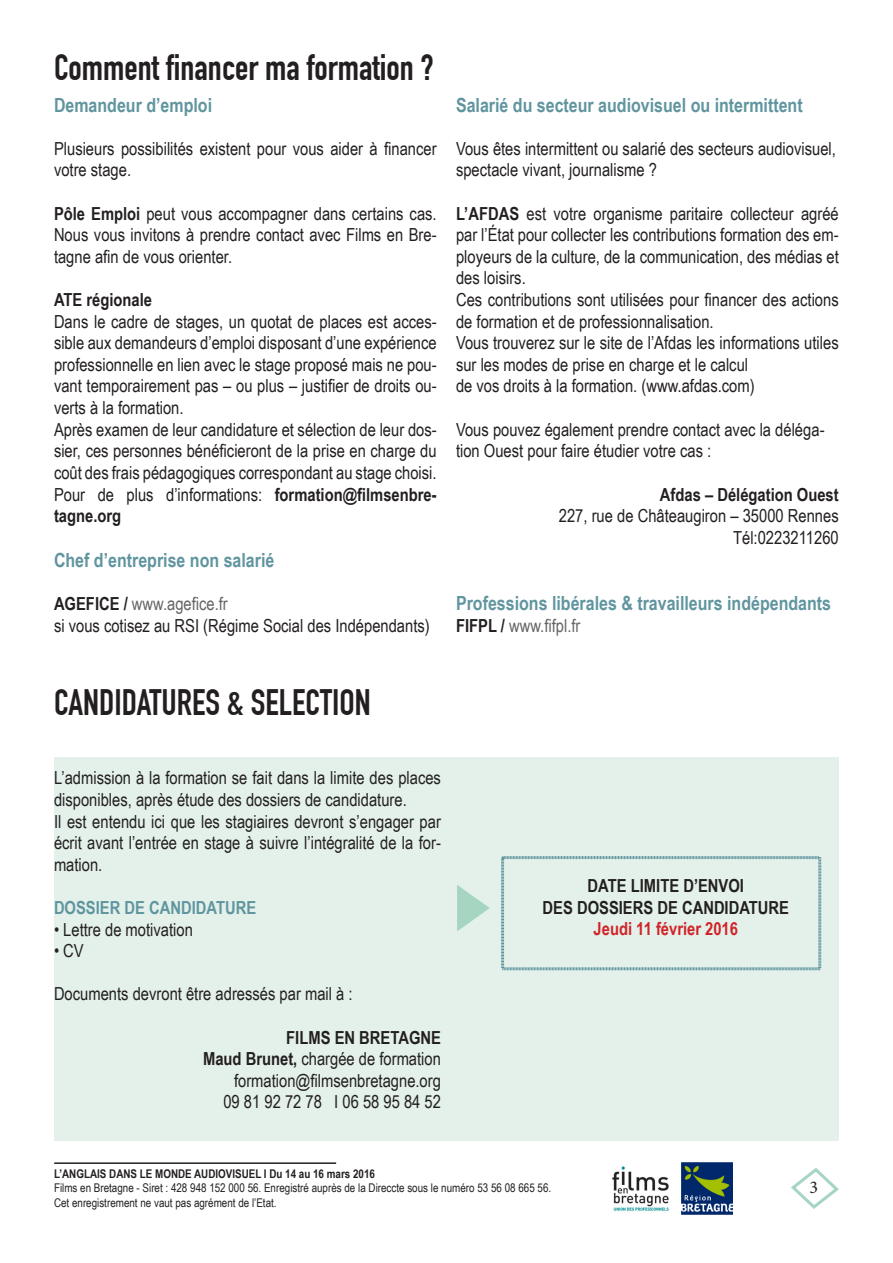
<style>
.page{position:relative;width:893px;height:1263px;background:#fff}
.page>*{position:absolute;margin:0;border:0;box-sizing:border-box;transform-origin:0 0}
.t1{font:36px "DIN Engschrift Std";color:#231f20}
.t2{font:700 19.5px "Arial Narrow";color:#60959f}
.t3{font:18px/21.6px "Arial Narrow";color:#231f20}
.t4{font:700 18px/21.6px "Arial Narrow";color:#231f20}
.t5{font:18px "Arial Narrow";color:#656568}
.t6{font:700 18px "Arial Narrow";color:#60959f}
.t7{font:700 18px "Arial Narrow";color:#d1232a}
.t8{font:18px "Minion Pro";color:#231f20}
.t9{font:12px/14.4px "Arial Narrow";color:#231f20}
.s1{font-weight:700}
.s2{font-weight:400}
.s3{font-weight:700;color:#231f20}
</style>
<div class="page">
<div style="left:54px;top:757px;width:785px;height:384px;background:#e3f1ea"></div>
<svg style="left:457px;top:885px;width:33px;height:46px"></svg>
<svg style="left:501px;top:856px;width:321px;height:115px"></svg>
<hr style="left:54px;top:1162px;width:282px;height:2px;background:#231f20">
<img style="left:681px;top:1163px;width:51px;height:51px">
<img style="left:612px;top:1166px;width:57px;height:45px">
<svg style="left:791px;top:1168px;width:48px;height:41px"></svg>
<p class="t1" style="left:54px;top:46px;width:381px">Comment financer ma formation ?</p>
<p class="t2" style="left:54px;top:90px;width:160px">Demandeur d’emploi</p>
<p class="t3" style="left:54px;top:137px;width:384px">Plusieurs possibilités existent pour vous aider à financer votre stage.</p>
<p class="t3" style="left:54px;top:202px;width:384px;text-align:justify"><span class="s1">Pôle Emploi</span> peut vous accompagner dans certains cas.<br>Nous vous invitons à prendre contact avec Films en Bre&shy;tagne afin de vous orienter.</p>
<p class="t4" style="left:54px;top:288px;width:100px">ATE régionale</p>
<p class="t3" style="left:54px;top:310px;width:384px;text-align:justify">Dans le cadre de stages, un quotat de places est acces&shy;sible aux demandeurs d’emploi disposant d’une expérience professionnelle en lien avec le stage proposé mais ne pou&shy;vant temporairement pas – ou plus – justifier de droits ou&shy;verts à la formation.</p>
<p class="t3" style="left:54px;top:418px;width:384px;text-align:justify">Après examen de leur candidature et sélection de leur dos&shy;sier, ces personnes bénéficieront de la prise en charge du coût des frais pédagogiques correspondant au stage choisi.</p>
<p class="t4" style="left:54px;top:482px;width:384px"><span class="s2">Pour de plus d’informations:</span> formation@filmsenbre&shy;tagne.org</p>
<p class="t2" style="left:54px;top:545px;width:222px">Chef d’entreprise non salarié</p>
<p class="t5" style="left:54px;top:591px;width:175px"><span class="s3">AGEFICE /</span> www.agefice.fr</p>
<p class="t3" style="left:54px;top:614px;width:377px">si vous cotisez au RSI (Régime Social des Indépendants)</p>
<p class="t2" style="left:456px;top:90px;width:348px">Salarié du secteur audiovisuel ou intermittent</p>
<p class="t3" style="left:456px;top:137px;width:381px">Vous êtes intermittent ou salarié des secteurs audiovisuel, spectacle vivant, journalisme ?</p>
<p class="t3" style="left:456px;top:202px;width:384px;text-align:justify"><span class="s1">L’AFDAS</span> est votre organisme paritaire collecteur agréé par l’État pour collecter les contributions formation des em&shy;ployeurs de la culture, de la communication, des médias et des loisirs.</p>
<p class="t3" style="left:456px;top:288px;width:384px">Ces contributions sont utilisées pour financer des actions de formation et de professionnalisation.</p>
<p class="t3" style="left:456px;top:331px;width:384px">Vous trouverez sur le site de l’Afdas les informations utiles sur les modes de prise en charge et le calcul</p>
<p class="t3" style="left:456px;top:375px;width:300px">de vos droits à la formation. (www.afdas.com)</p>
<p class="t3" style="left:456px;top:418px;width:370px">Vous pouvez également prendre contact avec la déléga&shy;tion Ouest pour faire étudier votre cas :</p>
<p class="t4" style="left:660px;top:482px;width:180px">Afdas – Délégation Ouest</p>
<p class="t3" style="left:559px;top:504px;width:281px">227, rue de Châteaugiron – 35000 Rennes</p>
<p class="t3" style="left:733px;top:526px;width:107px">Tél:0223211260</p>
<p class="t2" style="left:456px;top:589px;width:377px">Professions libérales &amp; travailleurs indépendants</p>
<p class="t5" style="left:456px;top:612px;width:126px"><span class="s3">FIFPL /</span> www.fifpl.fr</p>
<p class="t1" style="left:54px;top:682px;width:318px">CANDIDATURES &amp; SELECTION</p>
<p class="t3" style="left:54px;top:766px;width:388px">L’admission à la formation se fait dans la limite des places disponibles, après étude des dossiers de candidature.</p>
<p class="t3" style="left:54px;top:810px;width:388px;text-align:justify">Il est entendu ici que les stagiaires devront s’engager par écrit avant l’entrée en stage à suivre l’intégralité de la for&shy;mation.</p>
<p class="t6" style="left:54px;top:894px;width:204px">DOSSIER DE CANDIDATURE</p>
<p class="t3" style="left:54px;top:918px;width:140px">• Lettre de motivation</p>
<p class="t3" style="left:54px;top:939px;width:31px">• CV</p>
<p class="t3" style="left:54px;top:982px;width:300px">Documents devront être adressés par mail à :</p>
<p class="t4" style="left:286px;top:1025px;width:156px">FILMS EN BRETAGNE</p>
<p class="t3" style="left:203px;top:1047px;width:239px"><span class="s1">Maud Brunet,</span> chargée de formation</p>
<p class="t3" style="left:234px;top:1069px;width:208px">formation@filmsenbretagne.org</p>
<p class="t3" style="left:223px;top:1090px;width:219px">09 81 92 72 78 I 06 58 95 84 52</p>
<p class="t4" style="left:588px;top:874px;width:158px">DATE LIMITE D’ENVOI</p>
<p class="t4" style="left:543px;top:895px;width:248px">DES DOSSIERS DE CANDIDATURE</p>
<p class="t7" style="left:594px;top:915px;width:146px">Jeudi 11 février 2016</p>
<p class="t9" style="left:54px;top:1166px;width:499px"><span class="s1">L’ANGLAIS DANS LE MONDE AUDIOVISUEL I Du 14 au 16 mars 2016<br></span>Films en Bretagne - Siret : 428 948 152 000 56. Enregistré auprès de la Direccte sous le numéro 53 56 08 665 56.</p>
<p class="t9" style="left:54px;top:1195px;width:224px">Cet enregistrement ne vaut pas agrément de l’Etat.</p>
<p class="t8" style="left:809px;top:1175px;width:10px">3</p>
</div>
